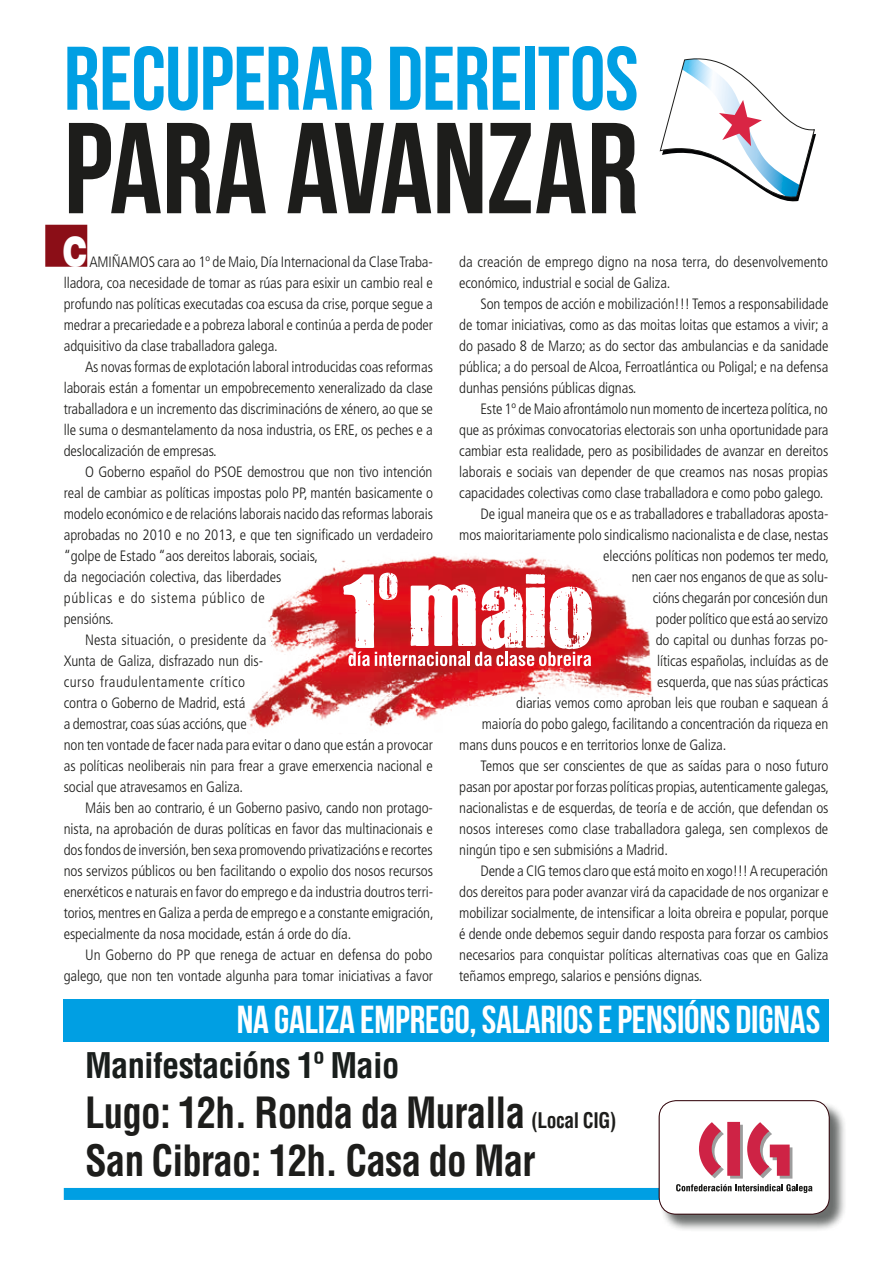
<style>
.page{position:relative;width:893px;height:1263px;background:#fff}
.page>*{position:absolute;margin:0;border:0;box-sizing:border-box;transform-origin:0 0}
.t1{font:129px "Bebas Neue";letter-spacing:-.005em;color:#1d1d1b}
.t2{font:90px "Bebas Neue";letter-spacing:-.01em;color:#009fe3}
.t3{font:700 condensed 42px/48px "Helvetica LT Std";letter-spacing:-.02em;color:#1d1d1b;scale:.93 1}
.t4{font:900 42px "Swiss 721 BT";color:#fff;scale:.75 1}
.t5{font:39px "Bebas Neue";letter-spacing:-.005em;color:#fff}
.t6{font:700 condensed 34.5px "Helvetica LT Std";letter-spacing:-.02em;color:#191e1c}
.t7{font:300 condensed 15px/21px "Frutiger LT Std";letter-spacing:-.005em;color:#1d1d1b;text-align:justify}
.t8{font:300 condensed 15px "Frutiger LT Std";letter-spacing:.03em;color:#1d1d1b}
.t9{font:300 condensed 15px "Frutiger LT Std";letter-spacing:.04em;color:#1d1d1b}
.s1{font-size:21px}
</style>
<div class="page">
<img style="left:248px;top:555px;width:404px;height:173px">
<div style="left:64px;top:1188px;width:765px;height:12px;background:#009fe3"></div>
<div style="left:45px;top:225px;width:42px;height:42px;background:#8b0e17"></div>
<div style="left:659px;top:1101px;width:188px;height:131px;background:#191e1c;opacity:.65"></div>
<svg style="left:659px;top:1101px;width:170px;height:113px"></svg>
<div style="left:659px;top:1100px;width:171px;height:114px;border:1px solid #35080e;border-radius:17px"></div>
<svg style="left:659px;top:58px;width:157px;height:144px"></svg>
<div style="left:64px;top:999px;width:765px;height:42px;background:#009fe3"></div>
<svg style="left:343px;top:573px;width:249px;height:93px"></svg>
<h2 class="t2" style="left:64px;top:29px;width:576px">RECUPERAR DEREITOS</h2>
<h1 class="t1" style="left:64px;top:98px;width:576px">PARA AVANZAR</h1>
<h3 class="t4" style="left:63px;top:226px;width:34px">C</h3>
<p class="t7" style="left:64px;top:251px;width:371px;text-indent:26px">AMIÑAMOS cara ao 1º de Maio, Día Internacional da Clase Traba&shy;lladora, coa necesidade de tomar as rúas para esixir un cambio real e profundo nas políticas executadas coa escusa da crise, porque segue a medrar a precariedade e a pobreza laboral e continúa a perda de poder adquisitivo da clase traballadora galega.</p>
<p class="t7" style="left:64px;top:356px;width:371px;text-indent:21px">As novas formas de explotación laboral introducidas coas reformas laborais están a fomentar un empobrecemento xeneralizado da clase traballadora e un incremento das discriminacións de xénero, ao que se lle suma o desmantelamento da nosa industria, os ERE, os peches e a deslocalización de empresas.</p>
<p class="t7" style="left:85px;top:461px;width:349px">O Goberno español do PSOE demostrou que non tivo intención</p>
<p class="t7" style="left:64px;top:482px;width:371px">real de cambiar as políticas impostas polo PP, mantén basicamente o</p>
<p class="t7" style="left:64px;top:503px;width:371px">modelo económico e de relacións laborais nacido das reformas laborais</p>
<p class="t7" style="left:64px;top:524px;width:371px">aprobadas no 2010 e no 2013, e que ten significado un verdadeiro</p>
<p class="t7" style="left:64px;top:545px;width:256px">“golpe de Estado “aos dereitos laborais, sociais,</p>
<p class="t7" style="left:64px;top:566px;width:219px">da negociación colectiva, das liberdades</p>
<p class="t9" style="left:64px;top:589px;width:203px">públicas e do sistema público de</p>
<p class="t7" style="left:64px;top:608px;width:52px">pensións.</p>
<p class="t7" style="left:85px;top:629px;width:183px">Nesta situación, o presidente da</p>
<p class="t7" style="left:64px;top:650px;width:201px">Xunta de Galiza, disfrazado nun dis-</p>
<p class="t8" style="left:64px;top:673px;width:183px">curso fraudulentamente crítico</p>
<p class="t7" style="left:64px;top:692px;width:183px">contra o Goberno de Madrid, está</p>
<p class="t7" style="left:64px;top:713px;width:185px">a demostrar, coas súas accións, que</p>
<p class="t7" style="left:64px;top:734px;width:371px">non ten vontade de facer nada para evitar o dano que están a provocar</p>
<p class="t7" style="left:64px;top:755px;width:371px">as políticas neoliberais nin para frear a grave emerxencia nacional e</p>
<p class="t7" style="left:64px;top:776px;width:181px">social que atravesamos en Galiza.</p>
<p class="t7" style="left:85px;top:797px;width:349px">Máis ben ao contrario, é un Goberno pasivo, cando non protago-</p>
<p class="t7" style="left:64px;top:818px;width:371px">nista, na aprobación de duras políticas en favor das multinacionais e</p>
<p class="t7" style="left:64px;top:839px;width:371px">dos fondos de inversión, ben sexa promovendo privatizacións e recortes</p>
<p class="t7" style="left:64px;top:860px;width:371px">nos servizos públicos ou ben facilitando o expolio dos nosos recursos</p>
<p class="t7" style="left:64px;top:881px;width:371px">enerxéticos e naturais en favor do emprego e da industria doutros terri-</p>
<p class="t7" style="left:64px;top:902px;width:371px">torios, mentres en Galiza a perda de emprego e a constante emigración,</p>
<p class="t7" style="left:64px;top:923px;width:289px">especialmente da nosa mocidade, están á orde do día.</p>
<p class="t7" style="left:85px;top:944px;width:349px">Un Goberno do PP que renega de actuar en defensa do pobo</p>
<p class="t7" style="left:64px;top:965px;width:371px">galego, que non ten vontade algunha para tomar iniciativas a favor</p>
<p class="t7" style="left:459px;top:251px;width:370px">da creación de emprego digno na nosa terra, do desenvolvemento económico, industrial e social de Galiza.</p>
<p class="t7" style="left:459px;top:293px;width:371px;text-indent:21px">Son tempos de acción e mobilización!!! Temos a responsabilidade de tomar iniciativas, como as das moitas loitas que estamos a vivir; a do pasado 8 de Marzo; as do sector das ambulancias e da sanidade pública; a do persoal de Alcoa, Ferroatlántica ou Poligal; e na defensa dunhas pensións públicas dignas.</p>
<p class="t7" style="left:480px;top:398px;width:349px">Este 1º de Maio afrontámolo nun momento de incerteza política, no</p>
<p class="t7" style="left:459px;top:419px;width:371px">que as próximas convocatorias electorais son unha oportunidade para</p>
<p class="t7" style="left:459px;top:440px;width:371px">cambiar esta realidade, pero as posibilidades de avanzar en dereitos</p>
<p class="t7" style="left:459px;top:461px;width:370px">laborais e sociais van depender de que creamos nas nosas propias</p>
<p class="t7" style="left:459px;top:482px;width:366px">capacidades colectivas como clase traballadora e como pobo galego.</p>
<p class="t7" style="left:480px;top:503px;width:349px">De igual maneira que os e as traballadores e traballadoras aposta-</p>
<p class="t7" style="left:459px;top:524px;width:371px">mos maioritariamente polo sindicalismo nacionalista e de clase, nestas</p>
<p class="t7" style="left:603px;top:545px;width:227px">eleccións políticas non podemos ter medo,</p>
<p class="t7" style="left:632px;top:566px;width:198px">nen caer nos enganos de que as solu-</p>
<p class="t7" style="left:653px;top:587px;width:177px">cións chegarán por concesión dun</p>
<p class="t7" style="left:656px;top:608px;width:174px">poder político que está ao servizo</p>
<p class="t7" style="left:656px;top:629px;width:174px">do capital ou dunhas forzas po-</p>
<p class="t7" style="left:657px;top:650px;width:173px">líticas españolas, incluídas as de</p>
<p class="t7" style="left:657px;top:671px;width:173px">esquerda, que nas súas prácticas</p>
<p class="t7" style="left:516px;top:692px;width:314px">diarias vemos como aproban leis que rouban e saquean á</p>
<p class="t7" style="left:482px;top:713px;width:348px">maioría do pobo galego, facilitando a concentración da riqueza en</p>
<p class="t7" style="left:459px;top:734px;width:269px">mans duns poucos e en territorios lonxe de Galiza.</p>
<p class="t7" style="left:480px;top:755px;width:349px">Temos que ser conscientes de que as saídas para o noso futuro</p>
<p class="t7" style="left:459px;top:776px;width:371px">pasan por apostar por forzas políticas propias, autenticamente galegas,</p>
<p class="t7" style="left:459px;top:797px;width:371px">nacionalistas e de esquerdas, de teoría e de acción, que defendan os</p>
<p class="t7" style="left:459px;top:818px;width:371px">nosos intereses como clase traballadora galega, sen complexos de</p>
<p class="t7" style="left:459px;top:839px;width:210px">ningún tipo e sen submisións a Madrid.</p>
<p class="t7" style="left:480px;top:860px;width:349px">Dende a CIG temos claro que está moito en xogo!!! A recuperación</p>
<p class="t7" style="left:459px;top:881px;width:371px">dos dereitos para poder avanzar virá da capacidade de nos organizar e</p>
<p class="t7" style="left:459px;top:902px;width:371px">mobilizar socialmente, de intensificar a loita obreira e popular, porque</p>
<p class="t7" style="left:459px;top:923px;width:371px">é dende onde debemos seguir dando resposta para forzar os cambios</p>
<p class="t7" style="left:459px;top:944px;width:371px">necesarios para conquistar políticas alternativas coas que en Galiza</p>
<p class="t7" style="left:459px;top:965px;width:245px">teñamos emprego, salarios e pensións dignas.</p>
<h3 class="t5" style="left:237px;top:998px;width:585px">NA GALIZA EMPREGO, SALARIOS E PENSIÓNS DIGNAS</h3>
<h3 class="t6" style="left:85px;top:1044px;width:316px">Manifestacións 1º Maio</h3>
<h3 class="t3" style="left:85px;top:1088px;width:573px">Lugo: 12h. Ronda da Muralla <span class="s1">(Local CIG)<br></span>San Cibrao: 12h. Casa do Mar</h3>
</div>
